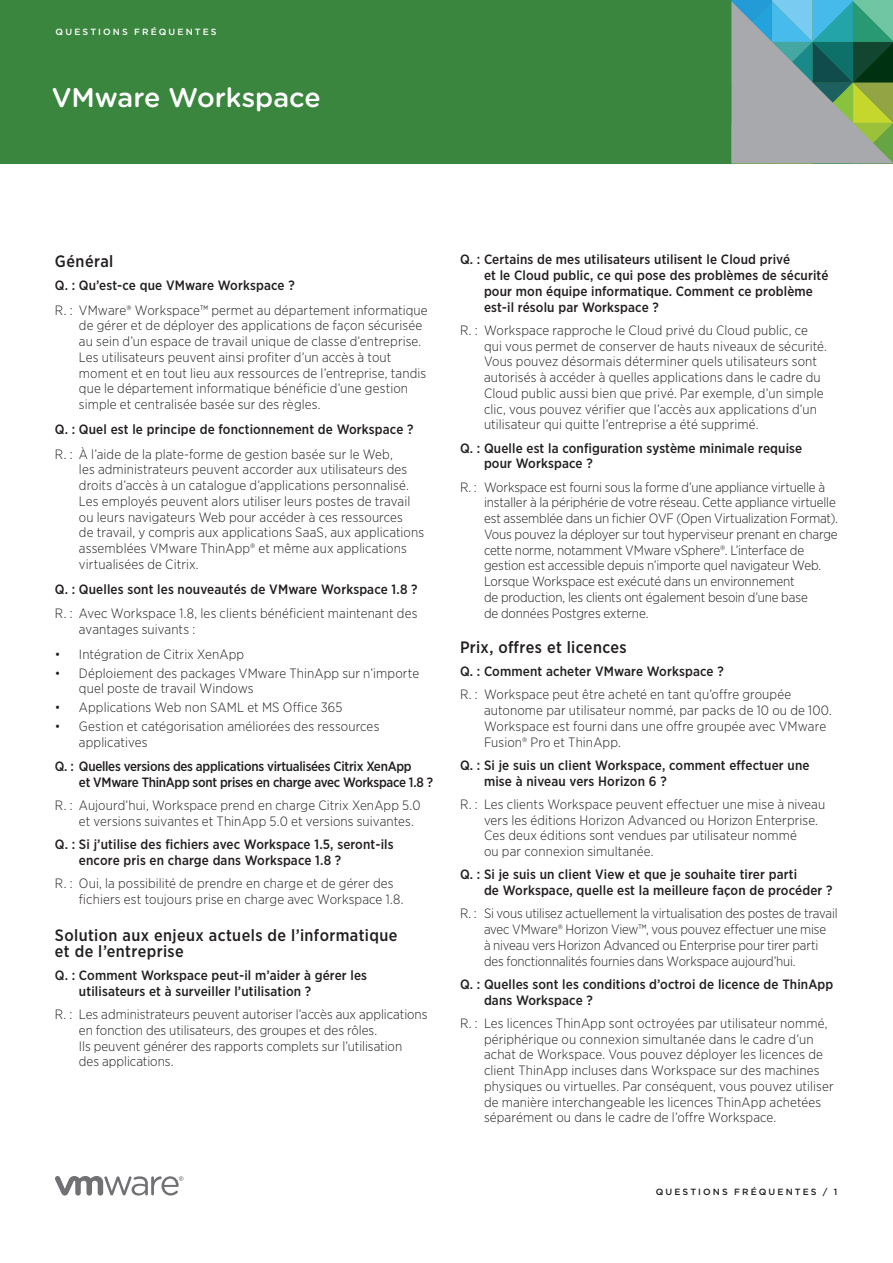
<style>
.page{position:relative;width:893px;height:1263px;background:#fff}
.page>*{position:absolute;margin:0;border:0;box-sizing:border-box;transform-origin:0 0}
._1a_Main_Title{font:500 27px "Gotham Rounded";letter-spacing:-.005em;color:#fff}
._4a_Subhead_1{font:500 16.5px/15.8px "Gotham Narrow";letter-spacing:.025em;color:#231f20}
._5a_Body_Answer{font:300 13.5px/15.8px "Gotham Narrow";letter-spacing:.005em;color:#231f20}
._4b_Subhead_2_Questi{font:500 13.5px/15.8px "Gotham Narrow";letter-spacing:.01em;color:#231f20}
._4b_Subhead_2_Questi-2{font:500 13.5px/15.8px "Gotham Narrow";letter-spacing:-.02em;color:#231f20}
.Folio{font:500 9px "Gotham";letter-spacing:.235em;color:#231f20}
.Document_Type{font:500 9px "Gotham";letter-spacing:.235em;color:#fff}
</style>
<div class="page">
<div style="left:0;top:0;width:893px;height:163px;background:#3b863f"></div>
<svg style="left:731px;top:0;width:162px;height:163px;background:#76a096"></svg>
<svg style="left:55px;top:1176px;width:128px;height:19px"></svg>
<p class="Document_Type" style="left:56px;top:26px;width:162px">QUESTIONS FRÉQUENTES</p>
<p class="_1a_Main_Title" style="left:52px;top:78px;width:270px">VMware Workspace</p>
<p class="_4a_Subhead_1" style="left:55px;top:253px;width:60px">Général</p>
<p class="_4b_Subhead_2_Questi" style="left:55px;top:277px;width:241px">Q. : Qu’est-ce que VMware Workspace ?</p>
<p class="_5a_Body_Answer" style="left:79px;top:302px;width:350px;text-indent:-24px">R. : VMware® Workspace™ permet au département informatique de gérer et de déployer des applications de façon sécurisée au sein d’un espace de travail unique de classe d’entreprise.<br>Les utilisateurs peuvent ainsi profiter d’un accès à tout moment et en tout lieu aux ressources de l’entreprise, tandis que le département informatique bénéficie d’une gestion simple et centralisée basée sur des règles.</p>
<p class="_4b_Subhead_2_Questi" style="left:55px;top:421px;width:360px">Q. : Quel est le principe de fonctionnement de Workspace ?</p>
<p class="_5a_Body_Answer" style="left:79px;top:446px;width:347px;text-indent:-24px">R. : À l’aide de la plate-forme de gestion basée sur le Web,<br>les administrateurs peuvent accorder aux utilisateurs des droits d’accès à un catalogue d’applications personnalisé.<br>Les employés peuvent alors utiliser leurs postes de travail ou leurs navigateurs Web pour accéder à ces ressources<br>de travail, y compris aux applications SaaS, aux applications assemblées VMware ThinApp® et même aux applications virtualisées de Citrix.</p>
<p class="_4b_Subhead_2_Questi" style="left:55px;top:581px;width:364px">Q. : Quelles sont les nouveautés de VMware Workspace 1.8 ?</p>
<p class="_5a_Body_Answer" style="left:79px;top:605px;width:340px;text-indent:-24px">R. : Avec Workspace 1.8, les clients bénéficient maintenant des avantages suivants :</p>
<p class="_5a_Body_Answer" style="left:55px;top:646px;width:191px">• Intégration de Citrix XenApp</p>
<p class="_5a_Body_Answer" style="left:79px;top:665px;width:342px;text-indent:-24px">• Déploiement des packages VMware ThinApp sur n’importe quel poste de travail Windows</p>
<p class="_5a_Body_Answer" style="left:55px;top:699px;width:289px">• Applications Web non SAML et MS Office 365</p>
<p class="_5a_Body_Answer" style="left:79px;top:718px;width:302px;text-indent:-24px">• Gestion et catégorisation améliorées des ressources applicatives</p>
<p class="_4b_Subhead_2_Questi-2" style="left:79px;top:759px;width:356px;text-indent:-24px">Q. : Quelles versions des applications virtualisées Citrix XenApp<br>et VMware ThinApp sont prises en charge avec Workspace 1.8 ?</p>
<p class="_5a_Body_Answer" style="left:79px;top:797px;width:343px;text-indent:-24px">R. : Aujourd’hui, Workspace prend en charge Citrix XenApp 5.0 et versions suivantes et ThinApp 5.0 et versions suivantes.</p>
<p class="_4b_Subhead_2_Questi" style="left:79px;top:837px;width:316px;text-indent:-24px">Q. : Si j’utilise des fichiers avec Workspace 1.5, seront-ils encore pris en charge dans Workspace 1.8 ?</p>
<p class="_5a_Body_Answer" style="left:79px;top:875px;width:326px;text-indent:-24px">R. : Oui, la possibilité de prendre en charge et de gérer des fichiers est toujours prise en charge avec Workspace 1.8.</p>
<p class="_4a_Subhead_1" style="left:55px;top:927px;width:344px">Solution aux enjeux actuels de l’informatique et de l’entreprise</p>
<p class="_4b_Subhead_2_Questi" style="left:79px;top:967px;width:290px;text-indent:-24px">Q. : Comment Workspace peut-il m’aider à gérer les utilisateurs et à surveiller l’utilisation ?</p>
<p class="_5a_Body_Answer" style="left:79px;top:1006px;width:350px;text-indent:-24px">R. : Les administrateurs peuvent autoriser l’accès aux applications en fonction des utilisateurs, des groupes et des rôles.<br>Ils peuvent générer des rapports complets sur l’utilisation<br>des applications.</p>
<p class="_4b_Subhead_2_Questi" style="left:484px;top:251px;width:346px;text-indent:-24px">Q. : Certains de mes utilisateurs utilisent le Cloud privé<br>et le Cloud public, ce qui pose des problèmes de sécurité pour mon équipe informatique. Comment ce problème est-il résolu par Workspace ?</p>
<p class="_5a_Body_Answer" style="left:484px;top:322px;width:344px;text-indent:-24px">R. : Workspace rapproche le Cloud privé du Cloud public, ce qui vous permet de conserver de hauts niveaux de sécurité.<br>Vous pouvez désormais déterminer quels utilisateurs sont autorisés à accéder à quelles applications dans le cadre du Cloud public aussi bien que privé. Par exemple, d’un simple clic, vous pouvez vérifier que l’accès aux applications d’un utilisateur qui quitte l’entreprise a été supprimé.</p>
<p class="_4b_Subhead_2_Questi" style="left:484px;top:440px;width:320px;text-indent:-24px">Q. : Quelle est la configuration système minimale requise pour Workspace ?</p>
<p class="_5a_Body_Answer" style="left:484px;top:479px;width:356px;text-indent:-24px">R. : Workspace est fourni sous la forme d’une appliance virtuelle à installer à la périphérie de votre réseau. Cette appliance virtuelle est assemblée dans un fichier OVF (Open Virtualization Format).<br>Vous pouvez la déployer sur tout hyperviseur prenant en charge cette norme, notamment VMware vSphere®. L’interface de gestion est accessible depuis n’importe quel navigateur Web.<br>Lorsque Workspace est exécuté dans un environnement<br>de production, les clients ont également besoin d’une base<br>de données Postgres externe.</p>
<p class="_4a_Subhead_1" style="left:460px;top:639px;width:168px">Prix, offres et licences</p>
<p class="_4b_Subhead_2_Questi" style="left:460px;top:663px;width:265px">Q. : Comment acheter VMware Workspace ?</p>
<p class="_5a_Body_Answer" style="left:484px;top:686px;width:350px;text-indent:-24px">R. : Workspace peut être acheté en tant qu’offre groupée autonome par utilisateur nommé, par packs de 10 ou de 100.<br>Workspace est fourni dans une offre groupée avec VMware Fusion® Pro et ThinApp.</p>
<p class="_4b_Subhead_2_Questi" style="left:484px;top:757px;width:327px;text-indent:-24px">Q. : Si je suis un client Workspace, comment effectuer une mise à niveau vers Horizon 6 ?</p>
<p class="_5a_Body_Answer" style="left:484px;top:796px;width:343px;text-indent:-24px">R. : Les clients Workspace peuvent effectuer une mise à niveau vers les éditions Horizon Advanced ou Horizon Enterprise.<br>Ces deux éditions sont vendues par utilisateur nommé<br>ou par connexion simultanée.</p>
<p class="_4b_Subhead_2_Questi" style="left:484px;top:866px;width:350px;text-indent:-24px">Q. : Si je suis un client View et que je souhaite tirer parti<br>de Workspace, quelle est la meilleure façon de procéder ?</p>
<p class="_5a_Body_Answer" style="left:484px;top:905px;width:355px;text-indent:-24px">R. : Si vous utilisez actuellement la virtualisation des postes de travail avec VMware® Horizon View™, vous pouvez effectuer une mise<br>à niveau vers Horizon Advanced ou Enterprise pour tirer parti des fonctionnalités fournies dans Workspace aujourd’hui.</p>
<p class="_4b_Subhead_2_Questi" style="left:484px;top:976px;width:351px;text-indent:-24px">Q. : Quelles sont les conditions d’octroi de licence de ThinApp dans Workspace ?</p>
<p class="_5a_Body_Answer" style="left:484px;top:1015px;width:351px;text-indent:-24px">R. : Les licences ThinApp sont octroyées par utilisateur nommé, périphérique ou connexion simultanée dans le cadre d’un achat de Workspace. Vous pouvez déployer les licences de client ThinApp incluses dans Workspace sur des machines physiques ou virtuelles. Par conséquent, vous pouvez utiliser de manière interchangeable les licences ThinApp achetées séparément ou dans le cadre de l’offre Workspace.</p>
<p class="Folio" style="left:656px;top:1186px;width:183px">QUESTIONS FRÉQUENTES / 1</p>
</div>
